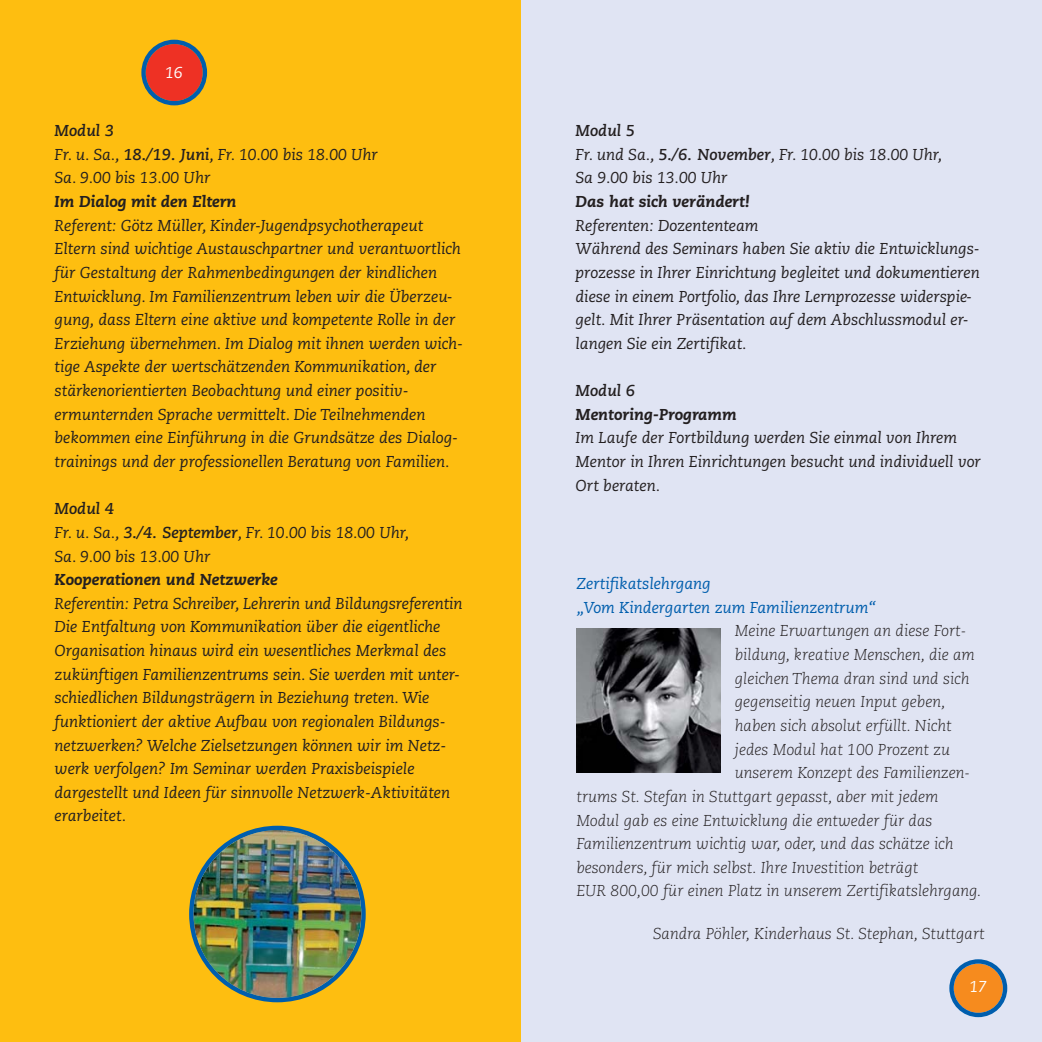
<style>
.page{position:relative;width:1042px;height:1042px;background:#fff}
.page>*{position:absolute;margin:0;border:0;box-sizing:border-box;transform-origin:0 0}
.t1{font:italic 15.75px/23.6px "Caecilia";color:#231f20}
.t2{font:italic 300 15.75px "Caecilia";color:#231f20}
.t3{font:italic 800 15.75px "Caecilia";color:#231f20}
.t4{font:italic 15.75px/23.6px "Caecilia";color:#005ead}
.t5{font:italic 700 15.75px "Caecilia";color:#231f20}
.t6{font:italic 15.75px "Caecilia";color:#fff}
.s1{font-weight:700}
</style>
<div class="page">
<div style="left:0;top:0;width:521px;height:1042px;background:#febe10"></div>
<div style="left:521px;top:0;width:521px;height:1042px;background:#e0e4f3"></div>
<svg style="left:141px;top:40px;width:66px;height:65px"></svg>
<svg style="left:949px;top:959px;width:58px;height:58px"></svg>
<img style="left:577px;top:629px;width:144px;height:143px">
<img style="left:189px;top:826px;width:177px;height:176px">
<p class="t6" style="left:165px;top:66px;width:19px">16</p>
<p class="t1" style="left:55px;top:120px;width:325px"><span class="s1">Modul 3<br></span>Fr. u. Sa., <span class="s1">18./19. Juni</span>, Fr. 10.00 bis 18.00 Uhr<br>Sa. 9.00 bis 13.00 Uhr</p>
<p class="t3" style="left:55px;top:195px;width:183px">Im Dialog mit den Eltern</p>
<p class="t1" style="left:55px;top:215px;width:410px">Referent: Götz Müller, Kinder-Jugendpsychotherapeut Eltern sind wichtige Austauschpartner und verantwortlich für Gestaltung der Rahmenbedingungen der kindlichen Entwicklung. Im Familienzentrum leben wir die Überzeu&shy;gung, dass Eltern eine aktive und kompetente Rolle in der Erziehung übernehmen. Im Dialog mit ihnen werden wich&shy;tige Aspekte der wertschätzenden Kommunikation, der stärkenorientierten Beobachtung und einer positiv&shy;ermunternden Sprache vermittelt. Die Teilnehmenden bekommen eine Einführung in die Grundsätze des Dialog&shy;trainings und der professionellen Beratung von Familien.</p>
<p class="t1" style="left:55px;top:498px;width:356px"><span class="s1">Modul 4<br></span>Fr. u. Sa., <span class="s1">3./4. September</span>, Fr. 10.00 bis 18.00 Uhr,<br>Sa. 9.00 bis 13.00 Uhr</p>
<p class="t3" style="left:55px;top:573px;width:225px">Kooperationen und Netzwerke</p>
<p class="t1" style="left:55px;top:593px;width:409px">Referentin: Petra Schreiber, Lehrerin und Bildungsreferentin Die Entfaltung von Kommunikation über die eigentliche Organisation hinaus wird ein wesentliches Merkmal des zukünftigen Familienzentrums sein. Sie werden mit unter&shy;schiedlichen Bildungsträgern in Beziehung treten. Wie funktioniert der aktive Aufbau von regionalen Bildungs&shy;netzwerken? Welche Zielsetzungen können wir im Netz&shy;werk verfolgen? Im Seminar werden Praxisbeispiele dargestellt und Ideen für sinnvolle Netzwerk-Aktivitäten erarbeitet.</p>
<p class="t1" style="left:575px;top:120px;width:368px"><span class="s1">Modul 5<br></span>Fr. und Sa., <span class="s1">5./6. November</span>, Fr. 10.00 bis 18.00 Uhr,<br>Sa 9.00 bis 13.00 Uhr</p>
<p class="t3" style="left:575px;top:195px;width:176px">Das hat sich verändert!</p>
<p class="t1" style="left:575px;top:215px;width:406px">Referenten: Dozententeam<br>Während des Seminars haben Sie aktiv die Entwicklungs&shy;prozesse in Ihrer Einrichtung begleitet und dokumentieren diese in einem Portfolio, das Ihre Lernprozesse widerspie&shy;gelt. Mit Ihrer Präsentation auf dem Abschlussmodul er&shy;langen Sie ein Zertifikat.</p>
<p class="t5" style="left:575px;top:384px;width:61px">Modul 6</p>
<p class="t3" style="left:575px;top:408px;width:163px">Mentoring-Programm</p>
<p class="t1" style="left:575px;top:427px;width:407px">Im Laufe der Fortbildung werden Sie einmal von Ihrem<br>Mentor in Ihren Einrichtungen besucht und individuell vor<br>Ort beraten.</p>
<p class="t4" style="left:576px;top:573px;width:301px">Zertifikatslehrgang<br>„Vom Kindergarten zum Familienzentrum“</p>
<p class="t2" style="left:735px;top:624px;width:233px">Meine Erwartungen an diese Fort -</p>
<p class="t2" style="left:735px;top:648px;width:242px">bildung, kreative Menschen, die am</p>
<p class="t2" style="left:735px;top:671px;width:236px">gleichen Thema dran sind und sich</p>
<p class="t2" style="left:735px;top:695px;width:212px">gegenseitig neuen Input geben,</p>
<p class="t2" style="left:735px;top:719px;width:218px">haben sich absolut erfüllt. Nicht</p>
<p class="t2" style="left:735px;top:742px;width:217px">jedes Modul hat 100 Prozent zu</p>
<p class="t2" style="left:735px;top:766px;width:237px">unserem Konzept des Familienzen-</p>
<p class="t2" style="left:576px;top:790px;width:364px">trums St. Stefan in Stuttgart gepasst, aber mit jedem</p>
<p class="t2" style="left:576px;top:813px;width:357px">Modul gab es eine Entwicklung die entweder für das</p>
<p class="t2" style="left:576px;top:837px;width:379px">Familienzentrum wichtig war, oder, und das schätze ich</p>
<p class="t2" style="left:576px;top:860px;width:343px">besonders, für mich selbst. Ihre Investition beträgt</p>
<p class="t2" style="left:576px;top:884px;width:406px">EUR 800,00 für einen Platz in unserem Zertifikatslehrgang.</p>
<p class="t2" style="left:653px;top:927px;width:333px">Sandra Pöhler, Kinderhaus St. Stephan, Stuttgart</p>
<p class="t6" style="left:969px;top:980px;width:19px">17</p>
</div>
